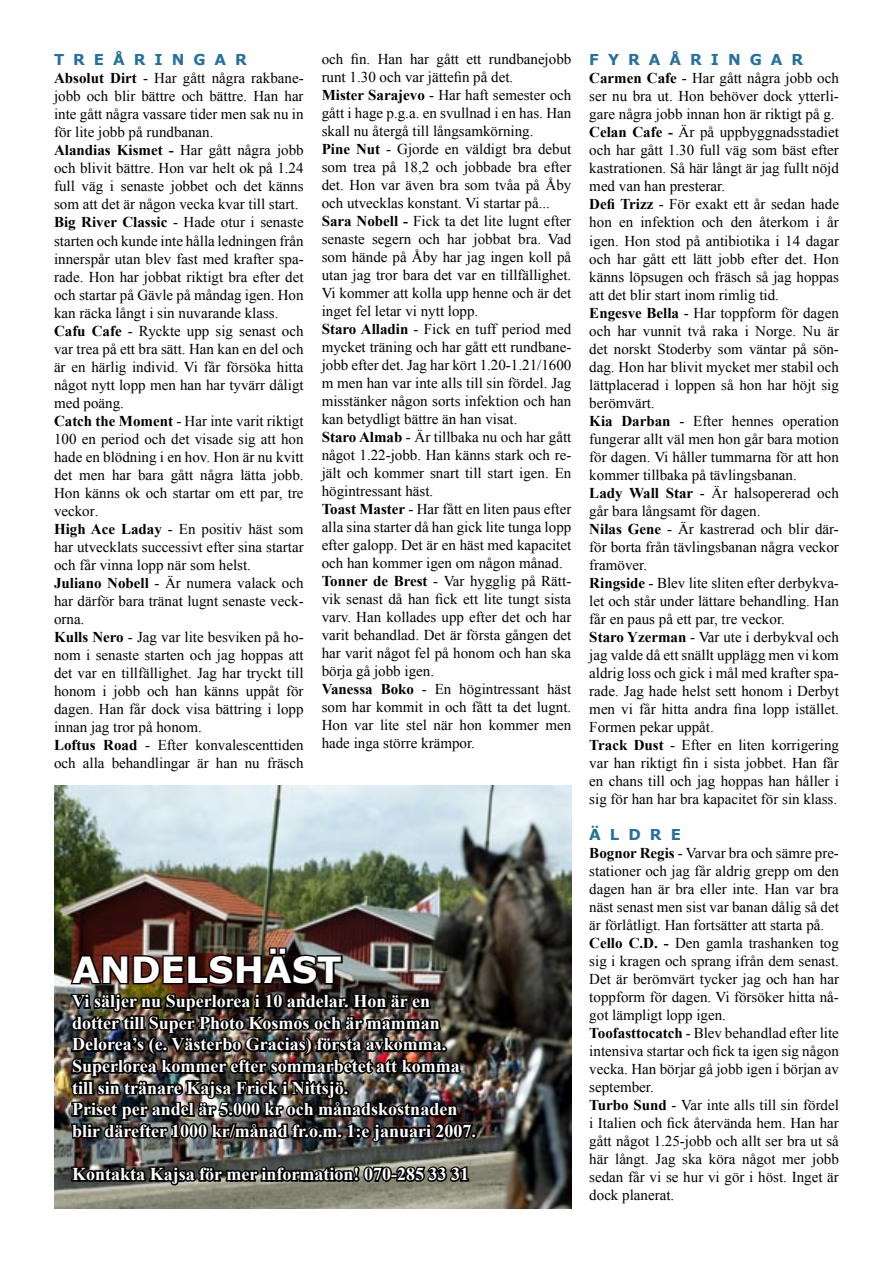
<style>
.page{position:relative;width:893px;height:1263px;background:#fff}
.page>*{position:absolute;margin:0;border:0;box-sizing:border-box;transform-origin:0 0}
.t1{font:700 36px "Verdana";color:#fff}
.t2{font:700 18px/21.6px "Times New Roman";color:#fff}
.t3{font:15px/18px "Times New Roman";color:#000;text-align:justify}
.t4{font:700 15px "Verdana";letter-spacing:.6em;color:#25719e}
.s1{font-weight:700}
</style>
<div class="page">
<img style="left:54px;top:785px;width:517px;height:424px">
<img style="left:68px;top:946px;width:411px;height:263px">
<p class="t4" style="left:54px;top:50px;width:195px">TREÅRINGAR</p>
<p class="t3" style="left:54px;top:69px;width:251px"><span class="s1">Absolut Dirt</span> - Har gått några rakbane&shy;jobb och blir bättre och bättre. Han har inte gått några vassare tider men sak nu in för lite jobb på rundbanan.</p>
<p class="t3" style="left:54px;top:141px;width:251px"><span class="s1">Alandias Kismet -</span> Har gått några jobb och blivit bättre. Hon var helt ok på 1.24 full väg i senaste jobbet och det känns som att det är någon vecka kvar till start.</p>
<p class="t3" style="left:54px;top:213px;width:251px"><span class="s1">Big River Classic</span> - Hade otur i senaste starten och kunde inte hålla ledningen från innerspår utan blev fast med krafter spa&shy;rade. Hon har jobbat riktigt bra efter det och startar på Gävle på måndag igen. Hon kan räcka långt i sin nuvarande klass.</p>
<p class="t3" style="left:54px;top:321px;width:251px"><span class="s1">Cafu Cafe</span> - Ryckte upp sig senast och var trea på ett bra sätt. Han kan en del och är en härlig individ. Vi får försöka hitta något nytt lopp men han har tyvärr dåligt med poäng.</p>
<p class="t3" style="left:54px;top:411px;width:251px"><span class="s1">Catch the Moment</span> - Har inte varit riktigt 100 en period och det visade sig att hon hade en blödning i en hov. Hon är nu kvitt det men har bara gått några lätta jobb.<br>Hon känns ok och startar om ett par, tre veckor.</p>
<p class="t3" style="left:54px;top:519px;width:251px"><span class="s1">High Ace Laday</span> - En positiv häst som har utvecklats successivt efter sina startar och får vinna lopp när som helst.</p>
<p class="t3" style="left:54px;top:573px;width:251px"><span class="s1">Juliano Nobell</span> - Är numera valack och har därför bara tränat lugnt senaste veck&shy;orna.</p>
<p class="t3" style="left:54px;top:627px;width:251px"><span class="s1">Kulls Nero</span> - Jag var lite besviken på ho&shy;nom i senaste starten och jag hoppas att det var en tillfällighet. Jag har tryckt till honom i jobb och han känns uppåt för dagen. Han får dock visa bättring i lopp innan jag tror på honom.</p>
<p class="t3" style="left:54px;top:735px;width:251px"><span class="s1">Loftus Road</span> - Efter konvalescenttiden och alla behandlingar är han nu fräsch</p>
<p class="t3" style="left:322px;top:50px;width:251px">och fin. Han har gått ett rundbanejobb runt 1.30 och var jättefin på det.</p>
<p class="t3" style="left:322px;top:86px;width:251px"><span class="s1">Mister Sarajevo</span> - Har haft semester och gått i hage p.g.a. en svullnad i en has. Han skall nu återgå till långsamkörning.</p>
<p class="t3" style="left:322px;top:140px;width:251px"><span class="s1">Pine Nut</span> - Gjorde en väldigt bra debut som trea på 18,2 och jobbade bra efter det. Hon var även bra som tvåa på Åby och utvecklas konstant. Vi startar på...</p>
<p class="t3" style="left:322px;top:212px;width:251px"><span class="s1">Sara Nobell -</span> Fick ta det lite lugnt efter senaste segern och har jobbat bra. Vad som hände på Åby har jag ingen koll på utan jag tror bara det var en tillfällighet.<br>Vi kommer att kolla upp henne och är det inget fel letar vi nytt lopp.</p>
<p class="t3" style="left:322px;top:320px;width:251px"><span class="s1">Staro Alladin</span> - Fick en tuff period med mycket träning och har gått ett rundbane&shy;jobb efter det. Jag har kört 1.20-1.21/1600 m men han var inte alls till sin fördel. Jag misstänker någon sorts infektion och han kan betydligt bättre än han visat.</p>
<p class="t3" style="left:322px;top:428px;width:251px"><span class="s1">Staro Almab</span> - Är tillbaka nu och har gått något 1.22-jobb. Han känns stark och re&shy;jält och kommer snart till start igen. En högintressant häst.</p>
<p class="t3" style="left:322px;top:500px;width:251px"><span class="s1">Toast Master</span> - Har fått en liten paus efter alla sina starter då han gick lite tunga lopp efter galopp. Det är en häst med kapacitet och han kommer igen om någon månad.</p>
<p class="t3" style="left:322px;top:572px;width:251px"><span class="s1">Tonner de Brest</span> - Var hygglig på Rätt&shy;vik senast då han fick ett lite tungt sista varv. Han kollades upp efter det och har varit behandlad. Det är första gången det har varit något fel på honom och han ska börja gå jobb igen.</p>
<p class="t3" style="left:322px;top:680px;width:251px"><span class="s1">Vanessa Boko</span> - En högintressant häst som har kommit in och fått ta det lugnt.<br>Hon var lite stel när hon kommer men hade inga större krämpor.</p>
<p class="t1" style="left:72px;top:947px;width:271px">ANDELSHÄST</p>
<p class="t2" style="left:72px;top:990px;width:376px">Vi säljer nu Superlorea i 10 andelar. Hon är en dotter till Super Photo Kosmos och är mamman<br>Delorea’s (e. Västerbo Gracias) första avkomma.</p>
<p class="t2" style="left:72px;top:1055px;width:389px">Superlorea kommer efter sommarbetet att komma till sin tränare Kajsa Frick i Nittsjö.</p>
<p class="t2" style="left:72px;top:1098px;width:405px">Priset per andel är 5.000 kr och månadskostnaden blir därefter 1000 kr/månad fr.o.m. 1:e januari 2007.</p>
<p class="t2" style="left:72px;top:1163px;width:398px">Kontakta Kajsa för mer information! 070-285 33 31</p>
<p class="t4" style="left:589px;top:50px;width:215px">FYRAÅRINGAR</p>
<p class="t3" style="left:589px;top:69px;width:251px"><span class="s1">Carmen Cafe</span> - Har gått några jobb och ser nu bra ut. Hon behöver dock ytterli&shy;gare några jobb innan hon är riktigt på g.</p>
<p class="t3" style="left:589px;top:123px;width:251px"><span class="s1">Celan Cafe -</span> Är på uppbyggnadsstadiet och har gått 1.30 full väg som bäst efter kastrationen. Så här långt är jag fullt nöjd med van han presterar.</p>
<p class="t3" style="left:589px;top:195px;width:251px"><span class="s1">Defi Trizz</span> - För exakt ett år sedan hade hon en infektion och den återkom i år igen. Hon stod på antibiotika i 14 dagar och har gått ett lätt jobb efter det. Hon känns löpsugen och fräsch så jag hoppas att det blir start inom rimlig tid.</p>
<p class="t3" style="left:589px;top:303px;width:251px"><span class="s1">Engesve Bella</span> - Har toppform för dagen och har vunnit två raka i Norge. Nu är det norskt Stoderby som väntar på sön&shy;dag. Hon har blivit mycket mer stabil och lättplacerad i loppen så hon har höjt sig berömvärt.</p>
<p class="t3" style="left:589px;top:411px;width:251px"><span class="s1">Kia Darban</span> - Efter hennes operation fungerar allt väl men hon går bara motion för dagen. Vi håller tummarna för att hon kommer tillbaka på tävlingsbanan.</p>
<p class="t3" style="left:589px;top:483px;width:251px"><span class="s1">Lady Wall Star</span> - Är halsopererad och går bara långsamt för dagen.</p>
<p class="t3" style="left:589px;top:519px;width:251px"><span class="s1">Nilas Gene</span> - Är kastrerad och blir där&shy;för borta från tävlingsbanan några veckor framöver.</p>
<p class="t3" style="left:589px;top:573px;width:251px"><span class="s1">Ringside</span> - Blev lite sliten efter derbykva&shy;let och står under lättare behandling. Han får en paus på ett par, tre veckor.</p>
<p class="t3" style="left:589px;top:627px;width:251px"><span class="s1">Staro Yzerman</span> - Var ute i derbykval och jag valde då ett snällt upplägg men vi kom aldrig loss och gick i mål med krafter spa&shy;rade. Jag hade helst sett honom i Derbyt men vi får hitta andra fina lopp istället.<br>Formen pekar uppåt.</p>
<p class="t3" style="left:589px;top:735px;width:251px"><span class="s1">Track Dust</span> - Efter en liten korrigering var han riktigt fin i sista jobbet. Han får en chans till och jag hoppas han håller i sig för han har bra kapacitet för sin klass.</p>
<p class="t4" style="left:589px;top:824px;width:93px">ÄLDRE</p>
<p class="t3" style="left:589px;top:843px;width:251px"><span class="s1">Bognor Regis</span> - Varvar bra och sämre pre&shy;stationer och jag får aldrig grepp om den dagen han är bra eller inte. Han var bra näst senast men sist var banan dålig så det är förlåtligt. Han fortsätter att starta på.</p>
<p class="t3" style="left:589px;top:933px;width:251px"><span class="s1">Cello C.D. -</span> Den gamla trashanken tog sig i kragen och sprang ifrån dem senast.<br>Det är berömvärt tycker jag och han har toppform för dagen. Vi försöker hitta nå&shy;got lämpligt lopp igen.</p>
<p class="t3" style="left:589px;top:1023px;width:251px"><span class="s1">Toofasttocatch</span> - Blev behandlad efter lite intensiva startar och fick ta igen sig någon vecka. Han börjar gå jobb igen i början av september.</p>
<p class="t3" style="left:589px;top:1095px;width:251px"><span class="s1">Turbo Sund</span> - Var inte alls till sin fördel i Italien och fick återvända hem. Han har gått något 1.25-jobb och allt ser bra ut så här långt. Jag ska köra något mer jobb sedan får vi se hur vi gör i höst. Inget är dock planerat.</p>
</div>
